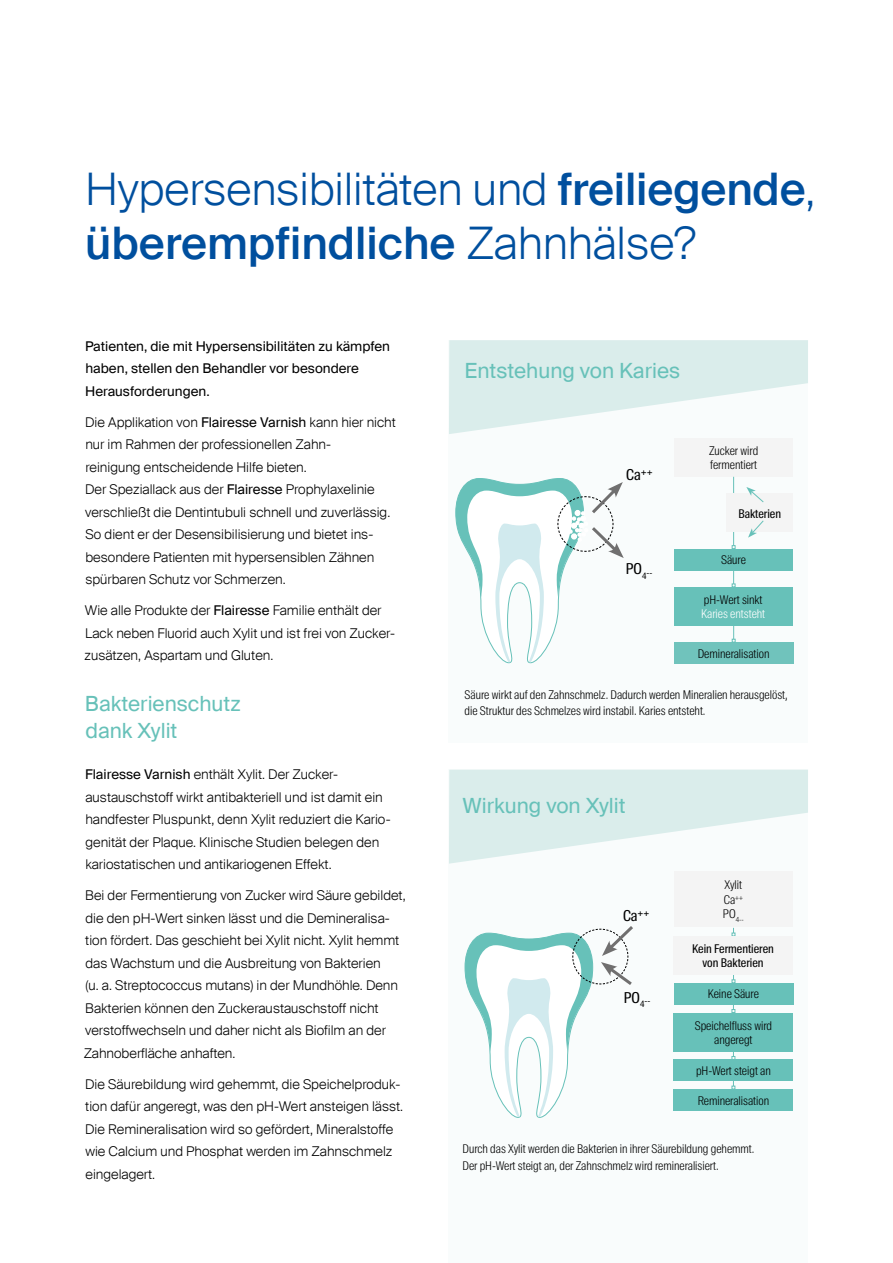
<style>
.page{position:relative;width:893px;height:1263px;background:#fff}
.page>*{position:absolute;margin:0;border:0;box-sizing:border-box;transform-origin:0 0}
.t1{font:300 45px/54px "Suisse Intl";letter-spacing:-.005em;color:#004f9e}
.t2{font:21px/27px "Suisse Intl";color:#67c1b9}
.t3{font:15px "Suisse Intl Cond";color:#000}
.t4{font:300 13.5px/22.5px "Suisse Intl";color:#000}
.t5{font:13.5px/22.5px "Suisse Intl";color:#000}
.t6{font:300 12px/14.4px "Suisse Intl Cond";color:#000}
.t7{font:12px/14.4px "Suisse Intl Cond";color:#000;text-align:center}
.t8{font:300 12px "Suisse Intl Cond";color:#fff}
.t9{font:8.7px "Suisse Intl Cond";color:#000}
.t10{font:300 7.05px "Suisse Intl Cond";color:#000}
.s1{font-weight:500}
.s2{font-weight:400}
</style>
<div class="page">
<div style="left:449px;top:340px;width:359px;height:403px;background:#f9fcfc"></div>
<svg style="left:449px;top:340px;width:359px;height:94px"></svg>
<div style="left:449px;top:770px;width:359px;height:493px;background:#f9fcfc"></div>
<svg style="left:449px;top:770px;width:359px;height:94px"></svg>
<div style="left:674px;top:438px;width:119px;height:39px;background:#f4f4f4"></div>
<div style="left:674px;top:549px;width:119px;height:21px;background:#67c1b9"></div>
<div style="left:674px;top:587px;width:119px;height:38px;background:#67c1b9"></div>
<div style="left:674px;top:642px;width:119px;height:22px;background:#70c3bc"></div>
<hr style="left:733px;top:477px;width:1px;height:69px;background:#67c1b9">
<svg style="left:732px;top:625px;width:3px;height:17px"></svg>
<svg style="left:732px;top:570px;width:3px;height:17px"></svg>
<div style="left:726px;top:494px;width:67px;height:38px;background:#f4f4f4"></div>
<svg style="left:748px;top:520px;width:16px;height:18px"></svg>
<svg style="left:746px;top:487px;width:18px;height:16px"></svg>
<svg style="left:455px;top:478px;width:169px;height:185px"></svg>
<svg style="left:465px;top:926px;width:168px;height:192px"></svg>
<div style="left:674px;top:871px;width:119px;height:56px;background:#f4f4f4"></div>
<div style="left:674px;top:1013px;width:119px;height:38px;background:#67c1b9"></div>
<div style="left:674px;top:1089px;width:119px;height:22px;background:#67c1b9"></div>
<div style="left:674px;top:1060px;width:119px;height:21px;background:#67c1b9"></div>
<div style="left:674px;top:983px;width:119px;height:21px;background:#67c1b9"></div>
<svg style="left:732px;top:1081px;width:3px;height:8px"></svg>
<svg style="left:732px;top:1051px;width:3px;height:9px"></svg>
<svg style="left:732px;top:1004px;width:3px;height:9px"></svg>
<svg style="left:732px;top:975px;width:3px;height:8px"></svg>
<svg style="left:732px;top:928px;width:3px;height:8px"></svg>
<div style="left:673px;top:936px;width:120px;height:39px;background:#f4f4f4"></div>
<h1 class="t1" style="left:85px;top:162px;width:732px">Hypersensibilitäten und <span class="s1">freiliegende</span>, <span class="s1">überempfindliche</span> Zahnhälse?</h1>
<p class="t5" style="left:85px;top:335px;width:306px">Patienten, die mit Hypersensibilitäten zu kämpfen haben, stellen den Behandler vor besondere<br>Herausforderungen.</p>
<p class="t4" style="left:85px;top:411px;width:312px">Die Applikation von <span class="s2">Flairesse Varnish</span> kann hier nicht nur im Rahmen der professionellen Zahn-<br>reinigung entscheidende Hilfe bieten.<br>Der Speziallack aus der <span class="s2">Flairesse</span> Prophylaxelinie verschließt die Dentintubuli schnell und zuverlässig.<br>So dient er der Desensibilisierung und bietet ins&shy;besondere Patienten mit hypersensiblen Zähnen spürbaren Schutz vor Schmerzen.</p>
<p class="t4" style="left:85px;top:599px;width:312px">Wie alle Produkte der <span class="s2">Flairesse</span> Familie enthält der<br>Lack neben Fluorid auch Xylit und ist frei von Zucker&shy;zusätzen, Aspartam und Gluten.</p>
<h2 class="t2" style="left:85px;top:690px;width:157px">Bakterienschutz dank Xylit</h2>
<p class="t4" style="left:85px;top:763px;width:307px"><span class="s2">Flairesse Varnish</span> enthält Xylit. Der Zucker&shy;austauschstoff wirkt antibakteriell und ist damit ein handfester Pluspunkt, denn Xylit reduziert die Kario&shy;genität der Plaque. Klinische Studien belegen den kariostatischen und antikariogenen Effekt.</p>
<p class="t4" style="left:84px;top:884px;width:323px">Bei der Fermentierung von Zucker wird Säure gebildet, die den pH-Wert sinken lässt und die Demineralisa&shy;tion fördert. Das geschieht bei Xylit nicht. Xylit hemmt das Wachstum und die Ausbreitung von Bakterien<br>(u. a. Streptococcus mutans) in der Mundhöhle. Denn Bakterien können den Zuckeraustauschstoff nicht verstoffwechseln und daher nicht als Biofilm an der Zahnoberfläche anhaften.</p>
<p class="t4" style="left:85px;top:1073px;width:319px">Die Säurebildung wird gehemmt, die Speichelproduk&shy;tion dafür angeregt, was den pH-Wert ansteigen lässt.<br>Die Remineralisation wird so gefördert, Mineralstoffe wie Calcium und Phosphat werden im Zahnschmelz eingelagert.</p>
<h2 class="t2" style="left:465px;top:357px;width:217px">Entstehung von Karies</h2>
<p class="t3" style="left:626px;top:466px;width:28px">Ca<sup>++</sup></p>
<p class="t3" style="left:626px;top:560px;width:28px">PO <sub>--</sub></p>
<p class="t9" style="left:642px;top:571px;width:6px">4</p>
<p class="t6" style="left:709px;top:443px;width:51px">Zucker wird fermentiert</p>
<p class="t7" style="left:738px;top:506px;width:44px">Bakterien</p>
<p class="t6" style="left:721px;top:553px;width:26px">Säure</p>
<p class="t6" style="left:704px;top:592px;width:60px">pH-Wert sinkt</p>
<p class="t8" style="left:701px;top:607px;width:65px">Karies entsteht</p>
<p class="t6" style="left:698px;top:646px;width:73px">Demineralisation</p>
<p class="t6" style="left:465px;top:686px;width:325px;line-height:16.5px">Säure wirkt auf den Zahnschmelz. Dadurch werden Mineralien herausgelöst, die Struktur des Schmelzes wird instabil. Karies entsteht.</p>
<h2 class="t2" style="left:462px;top:792px;width:165px">Wirkung von Xylit</h2>
<p class="t3" style="left:623px;top:907px;width:28px">Ca<sup>++</sup></p>
<p class="t3" style="left:624px;top:989px;width:28px">PO <sub>--</sub></p>
<p class="t9" style="left:640px;top:999px;width:6px">4</p>
<p class="t6" style="left:724px;top:878px;width:21px">Xylit<br>Ca<sup>++</sup></p>
<p class="t10" style="left:723px;top:915px;width:22px"><sup>PO</sup>4--</p>
<p class="t7" style="left:692px;top:941px;width:83px">Kein Fermentieren von Bakterien</p>
<p class="t6" style="left:708px;top:987px;width:53px">Keine Säure</p>
<p class="t6" style="left:695px;top:1018px;width:79px;text-align:center">Speichelfluss wird angeregt</p>
<p class="t6" style="left:696px;top:1063px;width:76px">pH-Wert steigt an</p>
<p class="t6" style="left:698px;top:1093px;width:73px">Remineralisation</p>
<p class="t6" style="left:462px;top:1141px;width:293px;line-height:16.5px">Durch das Xylit werden die Bakterien in ihrer Säurebildung gehemmt.<br>Der pH-Wert steigt an, der Zahnschmelz wird remineralisiert.</p>
</div>
